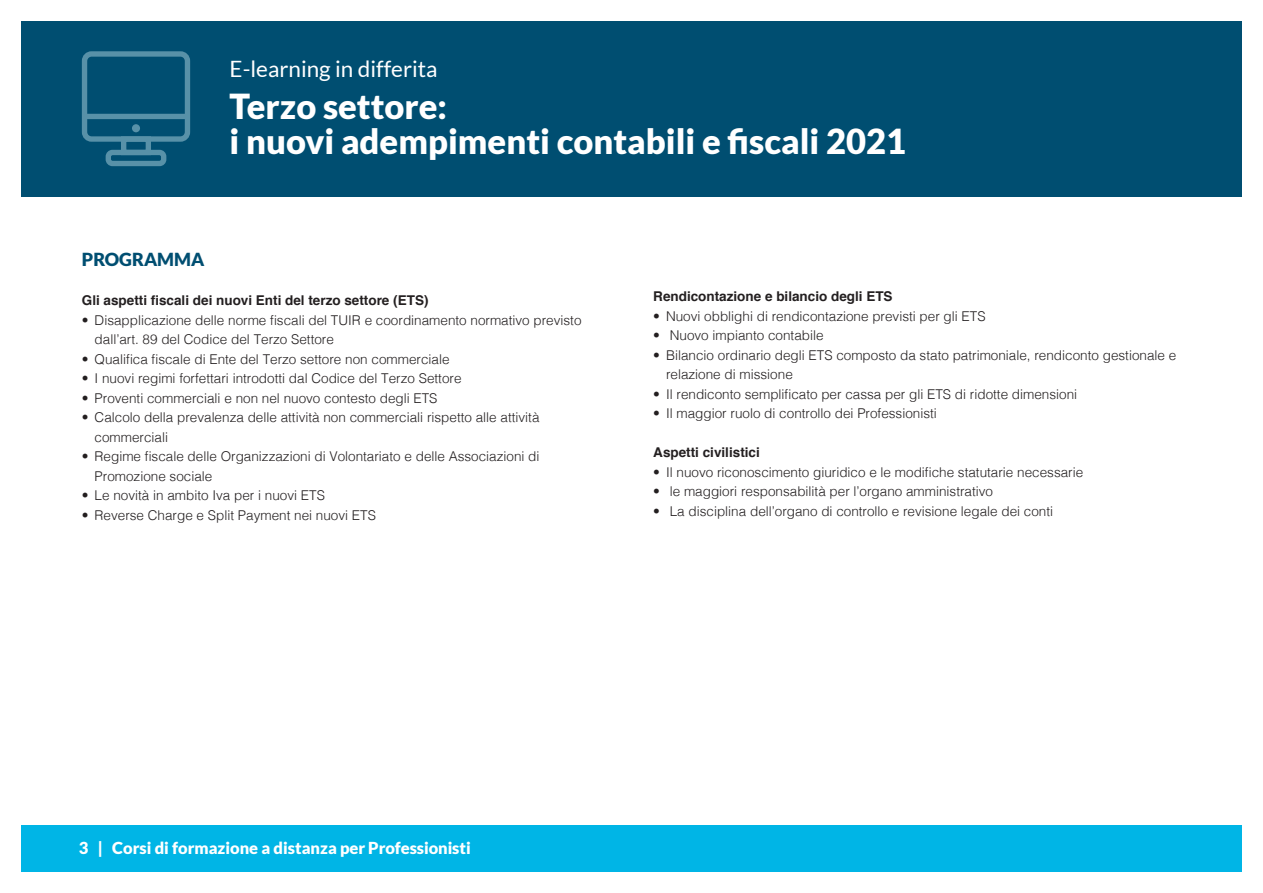
<style>
.page{position:relative;width:1263px;height:893px;background:#fff}
.page>*{position:absolute;margin:0;border:0;box-sizing:border-box;transform-origin:0 0}
.t1{font:900 34.5px "Lato";color:#fff}
.t2{font:22.5px "Lato";color:#fff}
.t3{font:900 18px "Lato";color:#004e71}
.t4{font:900 16.5px "Lato";color:#fff}
.t5{font:300 13.5px/19.5px "Helvetica";color:#231f20}
.t6{font:700 13.5px "Helvetica";color:#231f20}
</style>
<div class="page">
<div style="left:21px;top:825px;width:1221px;height:47px;background:#00b5e6"></div>
<div style="left:21px;top:21px;width:1221px;height:176px;background:#004e71"></div>
<div style="left:82px;top:51px;width:108px;height:91px;border:5px solid #5891a8;border-radius:7px"></div>
<div style="left:85px;top:114px;width:102px;height:5px;background:#5891a8"></div>
<div style="left:132px;top:124px;width:8px;height:8px;background:#5891a8;border-radius:50%"></div>
<div style="left:121px;top:136px;width:30px;height:19px;border:5px solid #5891a8"></div>
<div style="left:106px;top:150px;width:60px;height:16px;border:5px solid #5891a8;border-radius:4px"></div>
<p class="t2" style="left:230px;top:56px;width:210px">E-learning in differita</p>
<p class="t1" style="left:230px;top:86px;width:219px">Terzo settore:</p>
<p class="t1" style="left:230px;top:121px;width:678px">i nuovi adempimenti contabili e fiscali 2021</p>
<p class="t3" style="left:82px;top:249px;width:124px">PROGRAMMA</p>
<p class="t6" style="left:82px;top:290px;width:348px">Gli aspetti fiscali dei nuovi Enti del terzo settore (ETS)</p>
<p class="t5" style="left:95px;top:309px;width:488px;text-indent:-13px">• Disapplicazione delle norme fiscali del TUIR e coordinamento normativo previsto dall’art. 89 del Codice del Terzo Settore</p>
<p class="t5" style="left:82px;top:348px;width:369px">• Qualifica fiscale di Ente del Terzo settore non commerciale</p>
<p class="t5" style="left:82px;top:368px;width:381px">• I nuovi regimi forfettari introdotti dal Codice del Terzo Settore</p>
<p class="t5" style="left:82px;top:387px;width:357px">• Proventi commerciali e non nel nuovo contesto degli ETS</p>
<p class="t5" style="left:95px;top:407px;width:446px;text-indent:-13px">• Calcolo della prevalenza delle attività non commerciali rispetto alle attività commerciali</p>
<p class="t5" style="left:95px;top:446px;width:446px;text-indent:-13px">• Regime fiscale delle Organizzazioni di Volontariato e delle Associazioni di<br>Promozione sociale</p>
<p class="t5" style="left:82px;top:485px;width:245px">• Le novità in ambito Iva per i nuovi ETS</p>
<p class="t5" style="left:82px;top:504px;width:296px">• Reverse Charge e Split Payment nei nuovi ETS</p>
<p class="t6" style="left:653px;top:285px;width:241px">Rendicontazione e bilancio degli ETS</p>
<p class="t5" style="left:653px;top:305px;width:334px">• Nuovi obblighi di rendicontazione previsti per gli ETS</p>
<p class="t5" style="left:653px;top:325px;width:172px">• Nuovo impianto contabile</p>
<p class="t5" style="left:666px;top:344px;width:512px;text-indent:-13px">• Bilancio ordinario degli ETS composto da stato patrimoniale, rendiconto gestionale e relazione di missione</p>
<p class="t5" style="left:653px;top:383px;width:425px">• Il rendiconto semplificato per cassa per gli ETS di ridotte dimensioni</p>
<p class="t5" style="left:653px;top:403px;width:285px">• Il maggior ruolo di controllo dei Professionisti</p>
<p class="t6" style="left:653px;top:441px;width:108px">Aspetti civilistici</p>
<p class="t5" style="left:653px;top:461px;width:431px">• Il nuovo riconoscimento giuridico e le modifiche statutarie necessarie</p>
<p class="t5" style="left:653px;top:481px;width:341px">• le maggiori responsabilità per l’organo amministrativo</p>
<p class="t5" style="left:653px;top:500px;width:401px">• La disciplina dell’organo di controllo e revisione legale dei conti</p>
<p class="t4" style="left:79px;top:838px;width:394px">3 | Corsi di formazione a distanza per Professionisti</p>
</div>
